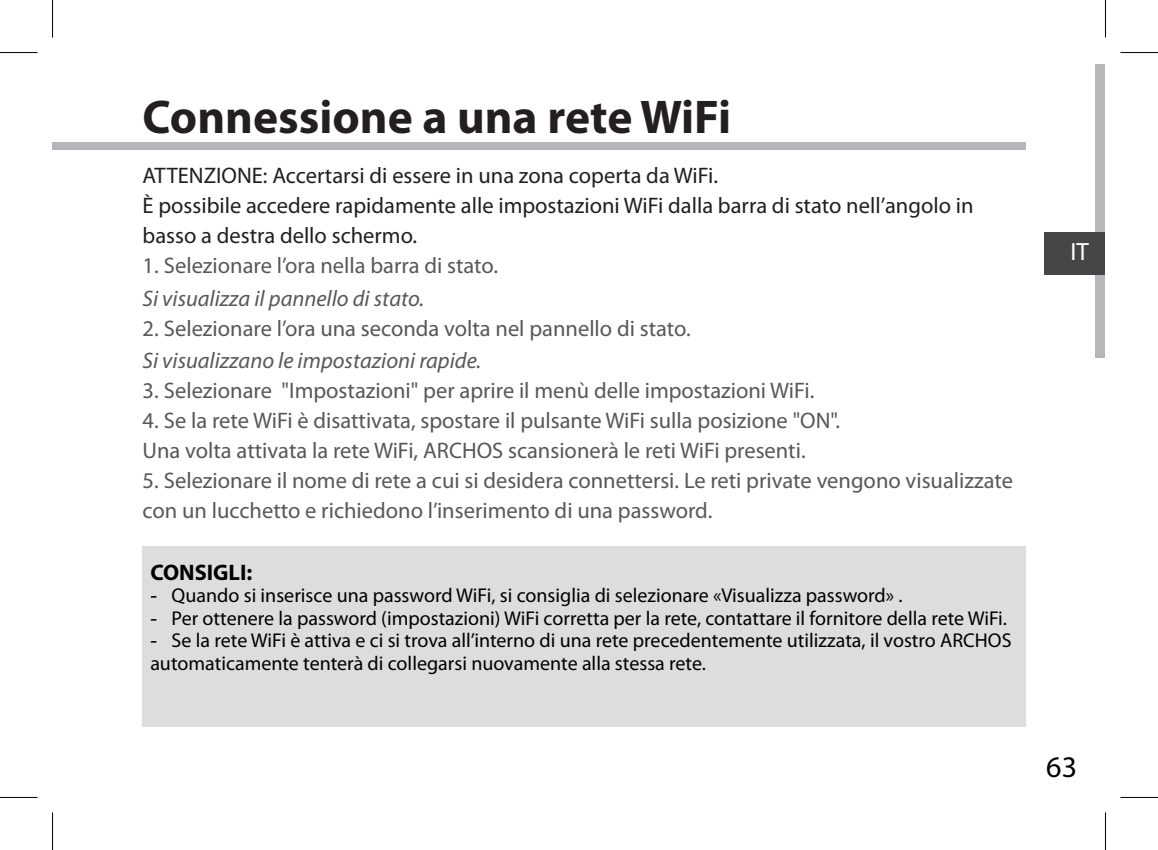
<style>
.page{position:relative;width:1158px;height:850px;background:#fff}
.page>*{position:absolute;margin:0;border:0;box-sizing:border-box;transform-origin:0 0}
.t1{font:700 47.5px "Myriad Pro";color:#231f20}
.t2{font:30px "Myriad Pro";color:#000}
.t3{font:25px "Myriad Pro";color:#fff}
.t4{font:22.5px/30px "Myriad Pro";color:#57585a}
.t5{font:22.5px/30px "Myriad Pro";color:#231f20}
.t6{font:italic 22.5px "Myriad Pro";color:#57585a}
.t7{font:700 22.5px "Myriad Pro";color:#000}
.t8{font:20px/22.5px "Myriad Pro";color:#000}
.s1{font-family:"Arial"}
</style>
<div class="page">
<div style="left:52px;top:142px;width:973px;height:8px;background:#b6b7bb"></div>
<div style="left:142px;top:545px;width:883px;height:181px;background:#dcdddf"></div>
<div style="left:1094px;top:64px;width:10px;height:42px;background:#b6b7bb"></div>
<div style="left:1094px;top:272px;width:10px;height:43px;background:#b6b7bb"></div>
<div style="left:1094px;top:104px;width:10px;height:42px;background:#b6b7bb"></div>
<div style="left:1094px;top:132px;width:10px;height:43px;background:#b6b7bb"></div>
<div style="left:1044px;top:232px;width:60px;height:43px;background:#454647"></div>
<div style="left:1094px;top:189px;width:10px;height:43px;background:#b6b7bb"></div>
<div style="left:1094px;top:315px;width:10px;height:42px;background:#b6b7bb"></div>
<div style="left:1094px;top:168px;width:10px;height:43px;background:#b6b7bb"></div>
<hr style="left:0;top:52px;width:38px;height:1px;background:#000">
<hr style="left:1120px;top:52px;width:37px;height:1px;background:#000">
<hr style="left:0;top:796px;width:38px;height:1px;background:#000">
<hr style="left:1120px;top:796px;width:37px;height:1px;background:#000">
<hr style="left:52px;top:0;width:1px;height:38px;background:#000">
<hr style="left:52px;top:812px;width:1px;height:37px;background:#000">
<hr style="left:1104px;top:0;width:1px;height:38px;background:#000">
<hr style="left:1104px;top:812px;width:1px;height:37px;background:#000">
<h1 class="t1" style="left:142px;top:86px;width:590px">Connessione a una rete WiFi</h1>
<p class="t5" style="left:142px;top:160px;width:832px">ATTENZIONE: Accertarsi di essere in una zona coperta da WiFi.<br>È possibile accedere rapidamente alle impostazioni WiFi dalla barra di stato nell’angolo in basso a destra dello schermo.</p>
<p class="t4" style="left:142px;top:250px;width:357px">1. Selezionare l’ora nella barra di stato.</p>
<p class="t6" style="left:142px;top:284px;width:283px">Si visualizza il pannello di stato.</p>
<p class="t4" style="left:142px;top:313px;width:549px">2. Selezionare l’ora una seconda volta nel pannello di stato.</p>
<p class="t6" style="left:142px;top:347px;width:340px">Si visualizzano le impostazioni rapide.</p>
<p class="t4" style="left:142px;top:375px;width:673px">3. Selezionare "Impostazioni" per aprire il menù delle impostazioni WiFi.</p>
<p class="t4" style="left:142px;top:405px;width:699px">4. Se la rete WiFi è disattivata, spostare il pulsante WiFi sulla posizione "ON".<br>Una volta attivata la rete WiFi, ARCHOS scansionerà le reti WiFi presenti.</p>
<p class="t4" style="left:142px;top:465px;width:872px">5. Selezionare il nome di rete a cui si desidera connettersi. Le reti private vengono visualizzate con un lucchetto e richiedono l’inserimento di una password.</p>
<p class="t7" style="left:150px;top:557px;width:104px">CONSIGLI:</p>
<p class="t8" style="left:150px;top:583px;width:753px"><span class="s1">-</span> Quando si inserisce una password WiFi, si consiglia di selezionare «Visualizza password» .</p>
<p class="t8" style="left:150px;top:606px;width:858px"><span class="s1">-</span> Per ottenere la password (impostazioni) WiFi corretta per la rete, contattare il fornitore della rete WiFi.</p>
<p class="t8" style="left:150px;top:628px;width:862px"><span class="s1">-</span> Se la rete WiFi è attiva e ci si trova all’interno di una rete precedentemente utilizzata, il vostro ARCHOS automaticamente tenterà di collegarsi nuovamente alla stessa rete.</p>
<p class="t3" style="left:1070px;top:236px;width:20px">IT</p>
<h2 class="t2" style="left:1046px;top:747px;width:32px">63</h2>
</div>
